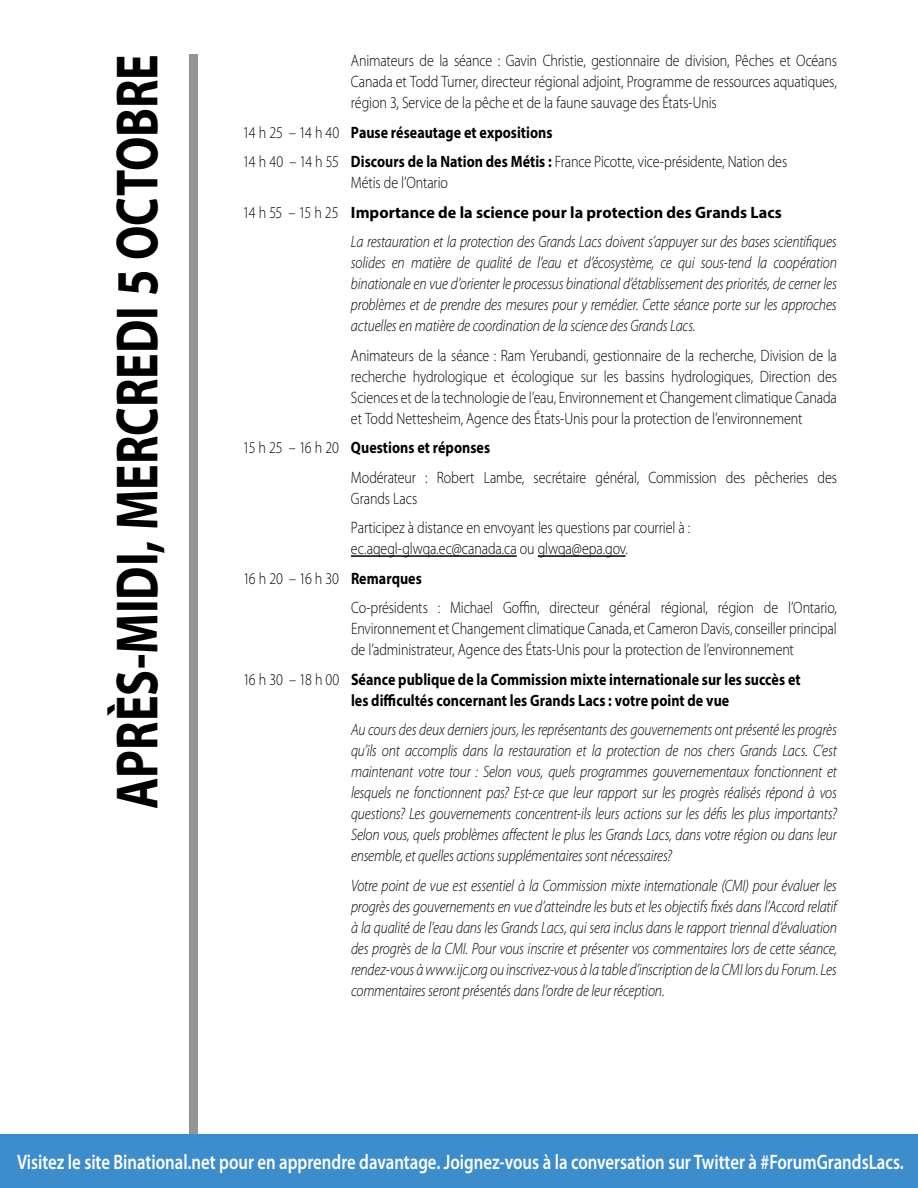
<style>
.page{position:relative;width:918px;height:1188px;background:#fff}
.page>*{position:absolute;margin:0;border:0;box-sizing:border-box;transform-origin:0 0}
.t1{font:700 60px "Myriad Pro";color:#000;scale:.8 1}
.t2{font:600 21px "Myriad Pro";color:#fff;scale:.8 1}
.t3{font:italic 300 16.5px/21px "Myriad Pro";letter-spacing:-.01em;color:#000;text-align:justify;scale:.85 1}
.t4{font:300 16.5px/21px "Myriad Pro";letter-spacing:-.01em;color:#000;scale:.85 1}
.t5{font:700 16.5px/21px "Myriad Pro";color:#000;scale:.85 1}
.t6{font:700 16.5px "Myriad Pro";color:#000}
.s1{font-weight:700}
.s2{font-weight:300}
</style>
<div class="page">
<div style="left:0;top:1134px;width:918px;height:54px;background:#3d8ccc"></div>
<div style="left:189px;top:54px;width:9px;height:1080px;background:#939598"></div>
<hr style="left:351px;top:555px;width:166px;height:2px;background:#000">
<hr style="left:538px;top:555px;width:88px;height:2px;background:#000">
<h1 class="t1" style="left:98px;top:809px;width:946px;rotate:-90deg">APRÈS-MIDI, MERCREDI 5 OCTOBRE</h1>
<p class="t4" style="left:351px;top:50px;width:573px;text-align:justify">Animateurs de la séance : Gavin Christie, gestionnaire de division, Pêches et Océans Canada et Todd Turner, directeur régional adjoint, Programme de ressources aquatiques, région 3, Service de la pêche et de la faune sauvage des États-Unis</p>
<p class="t4" style="left:243px;top:117px;width:642px;line-height:29.5px">14 h 25 – 14 h 40 <span class="s1">Pause réseautage et expositions<br></span>14 h 40 – 14 h 55 <span class="s1">Discours de la Nation des Métis :</span> France Picotte, vice-présidente, Nation des</p>
<p class="t4" style="left:351px;top:172px;width:116px">Métis de l’Ontario</p>
<p class="t6" style="left:243px;top:202px;width:540px"><span class="s2">14 h 55 – 15 h 25</span> Importance de la science pour la protection des Grands Lacs</p>
<p class="t3" style="left:351px;top:231px;width:573px">La restauration et la protection des Grands Lacs doivent s’appuyer sur des bases scientifiques</p>
<p class="t3" style="left:351px;top:252px;width:573px">solides en matière de qualité de l’eau et d’écosystème, ce qui sous-tend la coopération binationale en vue d’orienter le processus binational d’établissement des priorités, de cerner les problèmes et de prendre des mesures pour y remédier. Cette séance porte sur les approches actuelles en matière de coordination de la science des Grands Lacs.</p>
<p class="t4" style="left:351px;top:345px;width:573px;text-align:justify">Animateurs de la séance : Ram Yerubandi, gestionnaire de la recherche, Division de la recherche hydrologique et écologique sur les bassins hydrologiques, Direction des Sciences et de la technologie de l’eau, Environnement et Changement climatique Canada et Todd Nettesheim, Agence des États-Unis pour la protection de l’environnement</p>
<p class="t4" style="left:351px;top:433px;width:573px;line-height:29.5px;text-indent:-108px">15 h 25 – 16 h 20 <span class="s1">Questions et réponses<br></span>Modérateur : Robert Lambe, secrétaire général, Commission des pêcheries des</p>
<p class="t4" style="left:351px;top:484px;width:401px;line-height:29.5px">Grands Lacs<br>Participez à distance en envoyant les questions par courriel à :</p>
<p class="t4" style="left:351px;top:538px;width:327px">ec.aqegl-glwqa.ec@canada.ca ou glwqa@epa.gov.</p>
<p class="t4" style="left:243px;top:568px;width:212px">16 h 20 – 16 h 30 <span class="s1">Remarques</span></p>
<p class="t4" style="left:351px;top:597px;width:573px">Co-présidents : Michael Goffin, directeur général régional, région de l’Ontario,</p>
<p class="t4" style="left:351px;top:618px;width:573px">Environnement et Changement climatique Canada, et Cameron Davis, conseiller principal de l’administrateur, Agence des États-Unis pour la protection de l’environnement</p>
<p class="t5" style="left:351px;top:668px;width:530px;text-indent:-108px"><span class="s2">16 h 30 – 18 h 00</span> Séance publique de la Commission mixte internationale sur les succès et les difficultés concernant les Grands Lacs : votre point de vue</p>
<p class="t3" style="left:351px;top:719px;width:573px">Au cours des deux derniers jours, les représentants des gouvernements ont présenté les progrès qu’ils ont accomplis dans la restauration et la protection de nos chers Grands Lacs. C’est maintenant votre tour : Selon vous, quels programmes gouvernementaux fonctionnent et lesquels ne fonctionnent pas? Est-ce que leur rapport sur les progrès réalisés répond à vos questions? Les gouvernements concentrent-ils leurs actions sur les défis les plus importants?<br>Selon vous, quels problèmes affectent le plus les Grands Lacs, dans votre région ou dans leur ensemble, et quelles actions supplémentaires sont nécessaires?</p>
<p class="t3" style="left:351px;top:875px;width:573px">Votre point de vue est essentiel à la Commission mixte internationale (CMI) pour évaluer les progrès des gouvernements en vue d’atteindre les buts et les objectifs fixés dans l’Accord relatif à la qualité de l’eau dans les Grands Lacs, qui sera inclus dans le rapport triennal d’évaluation des progrès de la CMI. Pour vous inscrire et présenter vos commentaires lors de cette séance, rendez-vous à www.ijc.org ou inscrivez-vous à la table d’inscription de la CMI lors du Forum. Les commentaires seront présentés dans l’ordre de leur réception.</p>
<p class="t2" style="left:17px;top:1148px;width:1110px">Visitez le site Binational.net pour en apprendre davantage. Joignez-vous à la conversation sur Twitter à #ForumGrandsLacs.</p>
</div>
